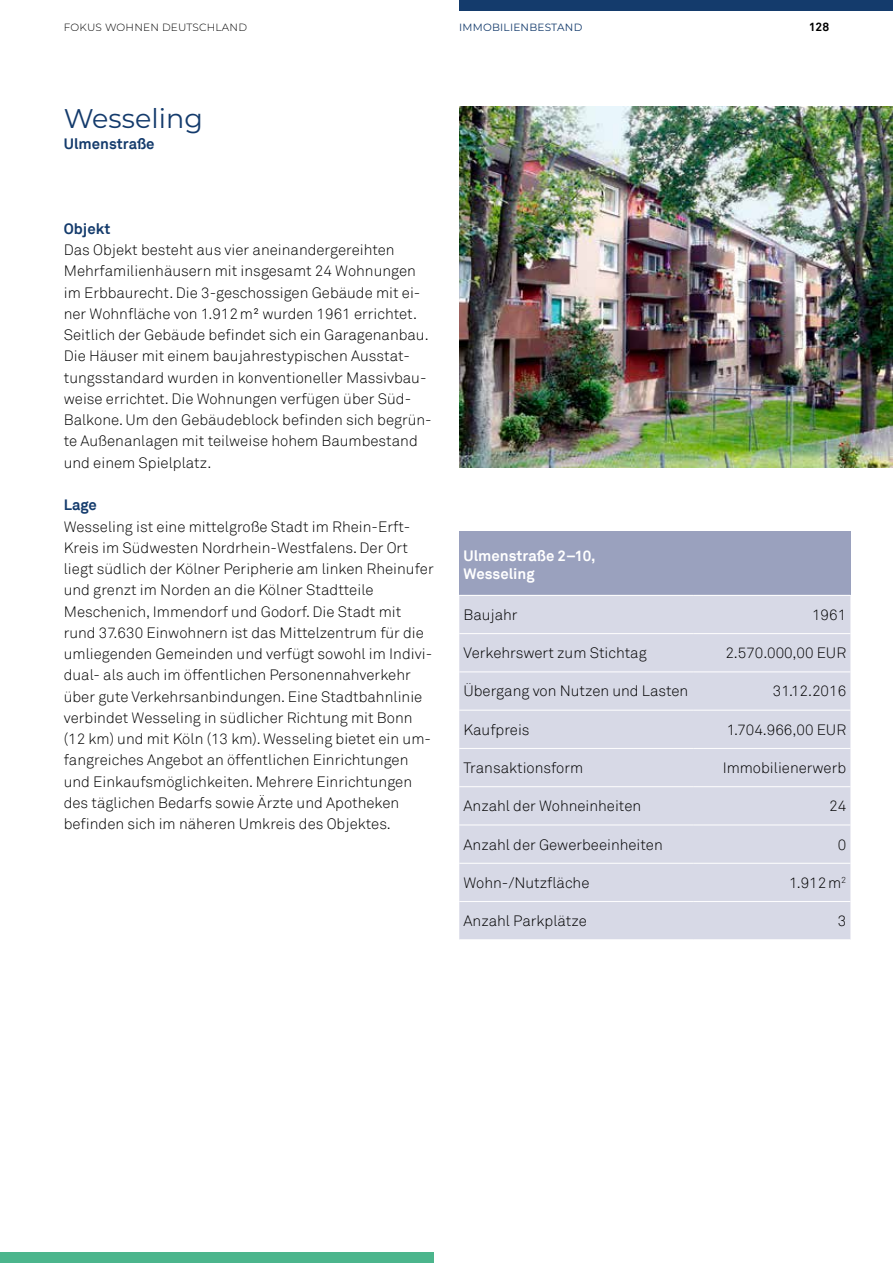
<style>
.page{position:relative;width:893px;height:1263px;background:#fff}
.page>*{position:absolute;margin:0;border:0;box-sizing:border-box;transform-origin:0 0}
.t1{font:27px "Montserrat";color:#143b6c}
.t2{font:300 15px/21.3px "Akkurat";color:#000}
.t3{font:700 15px/18px "Akkurat";color:#fff}
.t4{font:700 15px "Akkurat";color:#143b6c}
.t5{font:700 12px "Akkurat";color:#000}
.t6{font:300 10.5px "Montserrat";letter-spacing:.02em;color:#000}
.t7{font:10.5px "Montserrat";letter-spacing:.02em;color:#143b6c}
</style>
<div class="page">
<div style="left:459px;top:0;width:434px;height:11px;background:#143b6c"></div>
<div style="left:0;top:1252px;width:434px;height:11px;background:#4bb58c"></div>
<div style="left:459px;top:531px;width:391px;height:64px;background:#9aa1be"></div>
<div style="left:459px;top:596px;width:391px;height:343px;background:#d7d9e6"></div>
<hr style="left:459px;top:633px;width:234px;height:1px;background:#fff">
<hr style="left:693px;top:633px;width:157px;height:1px;background:#fff">
<hr style="left:459px;top:671px;width:234px;height:1px;background:#fff">
<hr style="left:693px;top:671px;width:157px;height:1px;background:#fff">
<hr style="left:459px;top:710px;width:234px;height:1px;background:#fff">
<hr style="left:693px;top:710px;width:157px;height:1px;background:#fff">
<hr style="left:459px;top:748px;width:234px;height:1px;background:#fff">
<hr style="left:693px;top:748px;width:157px;height:1px;background:#fff">
<hr style="left:459px;top:786px;width:234px;height:1px;background:#fff">
<hr style="left:693px;top:786px;width:157px;height:1px;background:#fff">
<hr style="left:459px;top:825px;width:234px;height:1px;background:#fff">
<hr style="left:693px;top:825px;width:157px;height:1px;background:#fff">
<hr style="left:459px;top:863px;width:234px;height:1px;background:#fff">
<hr style="left:693px;top:863px;width:157px;height:1px;background:#fff">
<hr style="left:459px;top:901px;width:234px;height:1px;background:#fff">
<hr style="left:693px;top:901px;width:157px;height:1px;background:#fff">
<img style="left:459px;top:106px;width:434px;height:362px">
<p class="t6" style="left:64px;top:21px;width:185px">FOKUS WOHNEN DEUTSCHLAND</p>
<p class="t7" style="left:459px;top:20px;width:125px">IMMOBILIENBESTAND</p>
<p class="t5" style="left:809px;top:20px;width:22px">128</p>
<h1 class="t1" style="left:64px;top:99px;width:141px">Wesseling</h1>
<p class="t4" style="left:64px;top:134px;width:92px">Ulmenstraße</p>
<p class="t4" style="left:64px;top:219px;width:48px">Objekt</p>
<p class="t2" style="left:64px;top:240px;width:369px">Das Objekt besteht aus vier aneinandergereihten Mehrfamilienhäusern mit insgesamt 24 Wohnungen im Erbbaurecht. Die 3-geschossigen Gebäude mit ei&shy;ner Wohnfläche von 1.912m² wurden 1961 errichtet.<br>Seitlich der Gebäude befindet sich ein Garagenanbau.<br>Die Häuser mit einem baujahrestypischen Ausstat&shy;tungsstandard wurden in konventioneller Massivbau&shy;weise errichtet. Die Wohnungen verfügen über Süd-Balkone. Um den Gebäudeblock befinden sich begrün&shy;te Außenanlagen mit teilweise hohem Baumbestand und einem Spielplatz.</p>
<p class="t4" style="left:64px;top:495px;width:35px">Lage</p>
<p class="t2" style="left:64px;top:516px;width:371px">Wesseling ist eine mittelgroße Stadt im Rhein-Erft-Kreis im Südwesten Nordrhein-Westfalens. Der Ort liegt südlich der Kölner Peripherie am linken Rheinufer und grenzt im Norden an die Kölner Stadtteile Meschenich, Immendorf und Godorf. Die Stadt mit rund 37.630 Einwohnern ist das Mittelzentrum für die umliegenden Gemeinden und verfügt sowohl im Indivi&shy;dual- als auch im öffentlichen Personennahverkehr über gute Verkehrsanbindungen. Eine Stadtbahnlinie verbindet Wesseling in südlicher Richtung mit Bonn (12 km) und mit Köln (13 km). Wesseling bietet ein um&shy;fangreiches Angebot an öffentlichen Einrichtungen und Einkaufsmöglichkeiten. Mehrere Einrichtungen des täglichen Bedarfs sowie Ärzte und Apotheken befinden sich im näheren Umkreis des Objektes.</p>
<p class="t3" style="left:463px;top:547px;width:134px">Ulmenstraße 2–10,<br>Wesseling</p>
<p class="t2" style="left:463px;top:604px;width:56px">Baujahr</p>
<p class="t2" style="left:812px;top:604px;width:36px">1961</p>
<p class="t2" style="left:463px;top:643px;width:185px">Verkehrswert zum Stichtag</p>
<p class="t2" style="left:725px;top:643px;width:122px">2.570.000,00 EUR</p>
<p class="t2" style="left:463px;top:681px;width:226px">Übergang von Nutzen und Lasten</p>
<p class="t2" style="left:773px;top:681px;width:75px">31.12.2016</p>
<p class="t2" style="left:463px;top:719px;width:68px">Kaufpreis</p>
<p class="t2" style="left:727px;top:719px;width:121px">1.704.966,00 EUR</p>
<p class="t2" style="left:463px;top:757px;width:121px">Transaktionsform</p>
<p class="t2" style="left:723px;top:757px;width:125px">Immobilienerwerb</p>
<p class="t2" style="left:463px;top:796px;width:179px">Anzahl der Wohneinheiten</p>
<p class="t2" style="left:829px;top:796px;width:19px">24</p>
<p class="t2" style="left:463px;top:834px;width:201px">Anzahl der Gewerbeeinheiten</p>
<p class="t2" style="left:838px;top:834px;width:10px">0</p>
<p class="t2" style="left:463px;top:872px;width:127px">Wohn-/Nutzfläche</p>
<p class="t2" style="left:789px;top:872px;width:59px">1.912 m<sup>2</sup></p>
<p class="t2" style="left:463px;top:910px;width:125px">Anzahl Parkplätze</p>
<p class="t2" style="left:838px;top:910px;width:10px">3</p>
</div>
